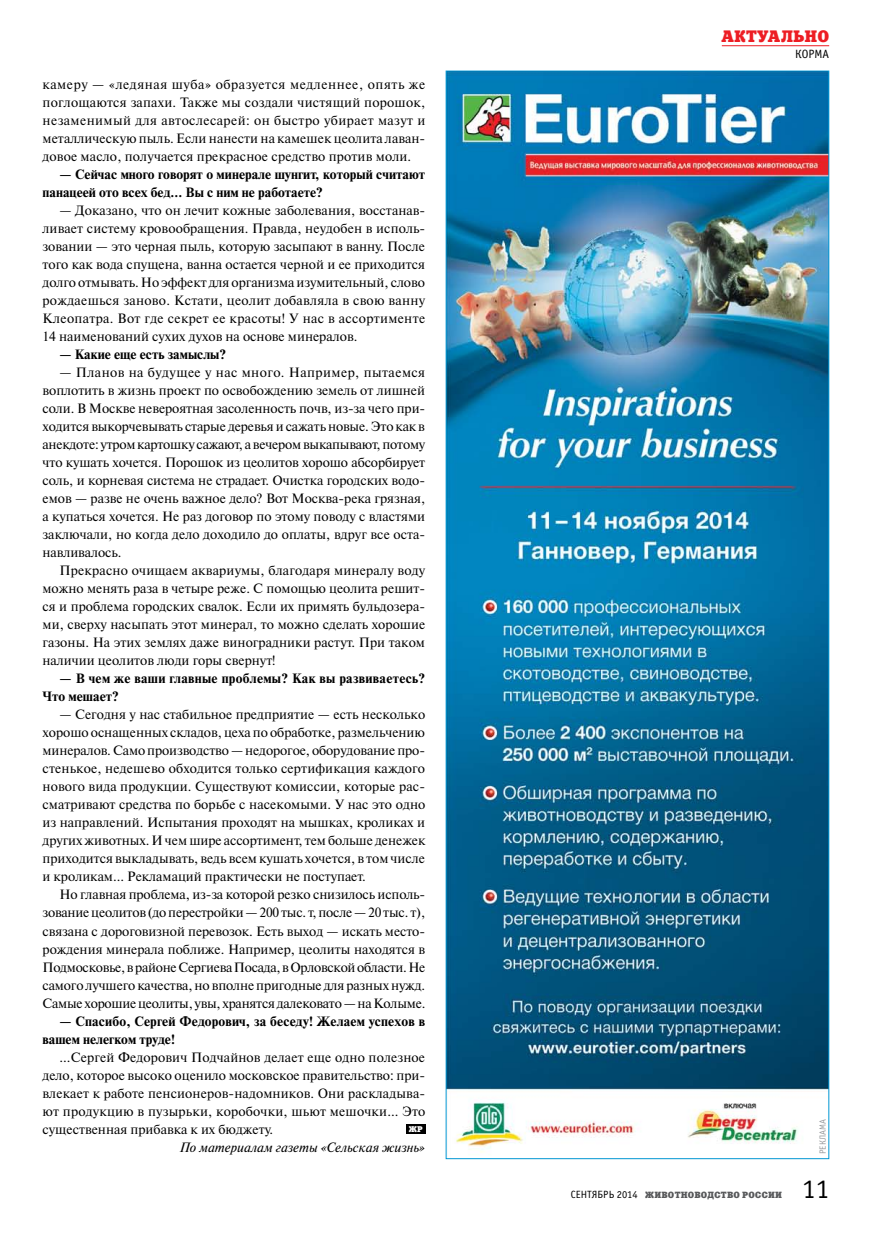
<style>
.page{position:relative;width:893px;height:1234px;background:#fff}
.page>*{position:absolute;margin:0;border:0;box-sizing:border-box;transform-origin:0 0}
.t1{font:27px "Officina Sans C";color:#000}
.t2{font:16.5px "Xenia C";letter-spacing:.01em;color:#ed1d24}
.t3{font:13.5px/18px "Newton C";color:#000;text-align:justify}
.t4{font:700 13.5px/18px "Newton C";color:#000}
.t5{font:700 13.5px/18px "Newton C";letter-spacing:.02em;color:#000}
.t6{font:italic 13.5px "Newton C";color:#000}
.t7{font:12px "Officina Sans C";color:#000}
.t8{font:9px "Xenia C";letter-spacing:.03em;color:#58595b}
.t9{font:9px "Officina Sans C";color:#999b9e}
.t10{font:8.25px "Xenia C";color:#fff}
.s1{font-family:"Officina Sans C";font-size:10.5px;color:#000}
</style>
<div class="page">
<hr style="left:722px;top:45px;width:107px;height:1px;background:#ed1d24">
<div style="left:406px;top:1124px;width:19px;height:9px;background:#000"></div>
<img style="left:448px;top:73px;width:379px;height:1080px">
<p class="t2" style="left:721px;top:26px;width:109px">АКТУАЛЬНО</p>
<p class="t7" style="left:795px;top:48px;width:36px">КОРМА</p>
<p class="t3" style="left:43px;top:75px;width:384px">камеру — «ледяная шуба» образуется медленнее, опять же поглощаются запахи. Также мы создали чистящий порошок, незаменимый для автослесарей: он быстро убирает мазут и металлическую пыль. Если нанести на камешек цеолита лаван&shy;довое масло, получается прекрасное средство против моли.</p>
<p class="t4" style="left:43px;top:165px;width:384px;text-indent:17px">— Сейчас много говорят о минерале шунгит, который считают панацеей ото всех бед… Вы с ним не работаете?</p>
<p class="t3" style="left:43px;top:201px;width:384px;text-indent:17px">— Доказано, что он лечит кожные заболевания, восстанав&shy;ливает систему кровообращения. Правда, неудобен в исполь&shy;зовании — это черная пыль, которую засыпают в ванну. После того как вода спущена, ванна остается черной и ее приходится долго отмывать. Но эффект для организма изумительный, слово рождаешься заново. Кстати, цеолит добавляла в свою ванну Клеопатра. Вот где секрет ее красоты! У нас в ассортименте 14 наименований сухих духов на основе минералов.</p>
<p class="t4" style="left:60px;top:345px;width:168px">— Какие еще есть замыслы?</p>
<p class="t3" style="left:43px;top:363px;width:384px;text-indent:17px">— Планов на будущее у нас много. Например, пытаемся воплотить в жизнь проект по освобождению земель от лишней соли. В Москве невероятная засоленность почв, из-за чего при&shy;ходится выкорчевывать старые деревья и сажать новые. Это как в анекдоте: утром картошку сажают, а вечером выкапывают, потому что кушать хочется. Порошок из цеолитов хорошо абсорбирует соль, и корневая система не страдает. Очистка городских водо&shy;емов — разве не очень важное дело? Вот Москва-река грязная, а купаться хочется. Не раз договор по этому поводу с властями заключали, но когда дело доходило до оплаты, вдруг все оста&shy;навливалось.</p>
<p class="t3" style="left:43px;top:561px;width:384px;text-indent:17px">Прекрасно очищаем аквариумы, благодаря минералу воду можно менять раза в четыре реже. С помощью цеолита решит&shy;ся и проблема городских свалок. Если их примять бульдозера&shy;ми, сверху насыпать этот минерал, то можно сделать хорошие газоны. На этих землях даже виноградники растут. При таком наличии цеолитов люди горы свернут!</p>
<p class="t5" style="left:43px;top:669px;width:384px;text-indent:17px">— В чем же ваши главные проблемы? Как вы развиваетесь?<br>Что мешает?</p>
<p class="t3" style="left:43px;top:705px;width:384px;text-indent:17px">— Сегодня у нас стабильное предприятие — есть несколько хорошо оснащенных складов, цеха по обработке, размельчению минералов. Само производство — недорогое, оборудование про&shy;стенькое, недешево обходится только сертификация каждого нового вида продукции. Существуют комиссии, которые рас&shy;сматривают средства по борьбе с насекомыми. У нас это одно из направлений. Испытания проходят на мышках, кроликах и других животных. И чем шире ассортимент, тем больше денежек приходится выкладывать, ведь всем кушать хочется, в том числе и кроликам… Рекламаций практически не поступает.</p>
<p class="t3" style="left:43px;top:885px;width:384px;text-indent:17px">Но главная проблема, из-за которой резко снизилось исполь&shy;зование цеолитов (до перестройки — 200 тыс. т, после — 20 тыс. т), связана с дороговизной перевозок. Есть выход — искать место&shy;рождения минерала поближе. Например, цеолиты находятся в Подмосковье, в районе Сергиева Посада, в Орловской области. Не самого лучшего качества, но вполне пригодные для разных нужд.<br>Самые хорошие цеолиты, увы, хранятся далековато — на Колыме.</p>
<p class="t4" style="left:43px;top:1011px;width:384px;text-indent:17px">— Спасибо, Сергей Федорович, за беседу! Желаем успехов в вашем нелегком труде!</p>
<p class="t3" style="left:43px;top:1047px;width:384px;text-indent:17px">…Сергей Федорович Подчайнов делает еще одно полезное дело, которое высоко оценило московское правительство: при&shy;влекает к работе пенсионеров-надомников. Они раскладыва&shy;ют продукцию в пузырьки, коробочки, шьют мешочки… Это существенная прибавка к их бюджету.</p>
<p class="t6" style="left:179px;top:1139px;width:247px">По материалам газеты «Сельская жизнь»</p>
<p class="t10" style="left:409px;top:1123px;width:15px">ЖР</p>
<p class="t9" style="left:818px;top:1153px;width:37px;rotate:-90deg">РЕКЛАМА</p>
<p class="t8" style="left:571px;top:1188px;width:213px"><span class="s1">СЕНТЯБРЬ 2014</span> ЖИВОТНОВОДСТВО РОССИИ</p>
<h1 class="t1" style="left:802px;top:1174px;width:28px">11</h1>
</div>
